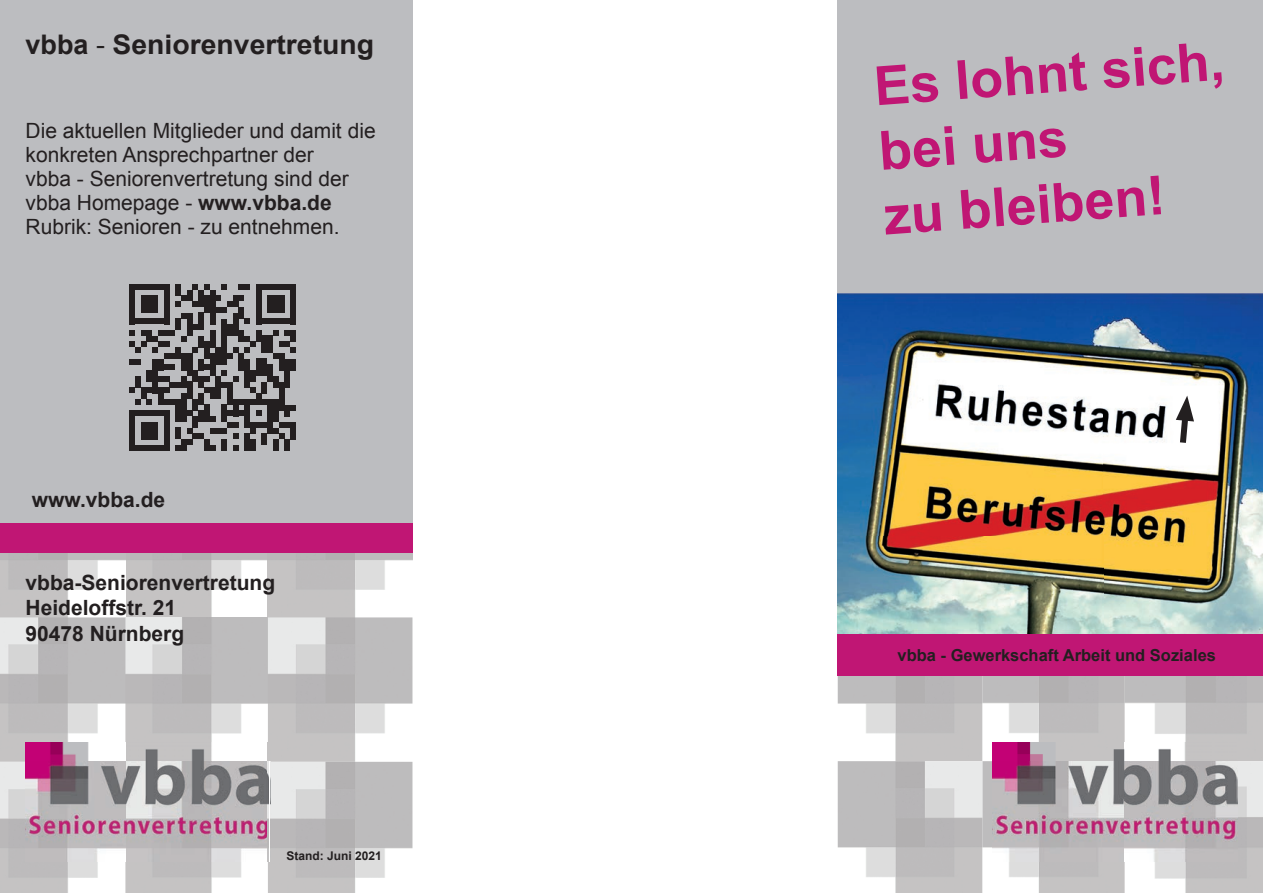
<style>
.page{position:relative;width:1263px;height:893px;background:#fff}
.page>*{position:absolute;margin:0;border:0;box-sizing:border-box;transform-origin:0 0}
.t1{font:700 54px/64.9px "Arial";color:#c01674}
.t2{font:700 27px "Arial";color:#231f20}
.t3{font:21px/24px "Arial";color:#231f20}
.t4{font:700 21px/25.2px "Arial";color:#231f20}
.t5{font:700 16.5px "Arial";color:#231f20}
.t6{font:700 12px "Arial";color:#231f20}
.s1{font-weight:400}
.s2{font-weight:700}
</style>
<div class="page">
<img style="left:0;top:553px;width:412px;height:64px">
<img style="left:125px;top:617px;width:143px;height:125px">
<img style="left:0;top:617px;width:125px;height:276px">
<img style="left:268px;top:617px;width:144px;height:276px">
<img style="left:125px;top:861px;width:143px;height:32px">
<img style="left:982px;top:676px;width:281px;height:85px">
<img style="left:838px;top:676px;width:144px;height:85px">
<img style="left:838px;top:761px;width:425px;height:132px">
<div style="left:0;top:0;width:412px;height:523px;background:#bcbdc0"></div>
<div style="left:838px;top:0;width:425px;height:300px;background:#bcbdc0"></div>
<div style="left:0;top:523px;width:412px;height:30px;background:#c01674"></div>
<div style="left:838px;top:633px;width:425px;height:43px;background:#c01674"></div>
<img style="left:993px;top:742px;width:244px;height:119px">
<img style="left:838px;top:294px;width:425px;height:340px">
<svg style="left:1176px;top:396px;width:18px;height:53px"></svg>
<div style="left:129px;top:410px;width:6px;height:41px;background:#231f20"></div>
<div style="left:141px;top:387px;width:6px;height:12px;background:#231f20"></div>
<div style="left:141px;top:422px;width:6px;height:17px;background:#231f20"></div>
<div style="left:147px;top:422px;width:5px;height:17px;background:#231f20"></div>
<div style="left:152px;top:422px;width:6px;height:17px;background:#231f20"></div>
<div style="left:158px;top:387px;width:6px;height:18px;background:#231f20"></div>
<svg style="left:135px;top:445px;width:29px;height:6px"></svg>
<div style="left:164px;top:410px;width:6px;height:41px;background:#231f20"></div>
<svg style="left:135px;top:399px;width:40px;height:17px"></svg>
<div style="left:175px;top:399px;width:6px;height:23px;background:#231f20"></div>
<div style="left:175px;top:428px;width:6px;height:11px;background:#231f20"></div>
<svg style="left:175px;top:445px;width:6px;height:6px"></svg>
<div style="left:181px;top:393px;width:6px;height:29px;background:#231f20"></div>
<div style="left:181px;top:439px;width:6px;height:12px;background:#231f20"></div>
<div style="left:187px;top:382px;width:5px;height:17px;background:#231f20"></div>
<svg style="left:187px;top:410px;width:5px;height:6px"></svg>
<div style="left:192px;top:399px;width:6px;height:11px;background:#231f20"></div>
<div style="left:192px;top:416px;width:6px;height:12px;background:#231f20"></div>
<div style="left:198px;top:393px;width:6px;height:12px;background:#231f20"></div>
<div style="left:198px;top:410px;width:6px;height:12px;background:#231f20"></div>
<svg style="left:187px;top:428px;width:17px;height:17px"></svg>
<div style="left:204px;top:405px;width:6px;height:17px;background:#231f20"></div>
<div style="left:204px;top:439px;width:6px;height:12px;background:#231f20"></div>
<div style="left:210px;top:387px;width:5px;height:12px;background:#231f20"></div>
<svg style="left:210px;top:445px;width:5px;height:6px"></svg>
<div style="left:215px;top:376px;width:6px;height:23px;background:#231f20"></div>
<div style="left:221px;top:439px;width:6px;height:12px;background:#231f20"></div>
<div style="left:227px;top:382px;width:6px;height:23px;background:#231f20"></div>
<svg style="left:233px;top:445px;width:5px;height:6px"></svg>
<svg style="left:210px;top:399px;width:34px;height:40px"></svg>
<div style="left:244px;top:399px;width:6px;height:29px;background:#231f20"></div>
<div style="left:244px;top:433px;width:6px;height:18px;background:#231f20"></div>
<div style="left:250px;top:422px;width:6px;height:11px;background:#231f20"></div>
<div style="left:250px;top:439px;width:6px;height:12px;background:#231f20"></div>
<div style="left:256px;top:393px;width:5px;height:12px;background:#231f20"></div>
<svg style="left:250px;top:399px;width:17px;height:17px"></svg>
<svg style="left:256px;top:422px;width:11px;height:6px"></svg>
<div style="left:261px;top:433px;width:6px;height:12px;background:#231f20"></div>
<div style="left:267px;top:399px;width:6px;height:34px;background:#231f20"></div>
<div style="left:273px;top:399px;width:6px;height:23px;background:#231f20"></div>
<div style="left:273px;top:439px;width:6px;height:12px;background:#231f20"></div>
<div style="left:279px;top:382px;width:5px;height:28px;background:#231f20"></div>
<div style="left:284px;top:405px;width:6px;height:11px;background:#231f20"></div>
<svg style="left:273px;top:422px;width:17px;height:17px"></svg>
<div style="left:284px;top:439px;width:6px;height:12px;background:#231f20"></div>
<svg style="left:129px;top:284px;width:167px;height:109px"></svg>
<div style="left:290px;top:359px;width:6px;height:11px;background:#231f20"></div>
<svg style="left:290px;top:405px;width:6px;height:5px"></svg>
<div style="left:290px;top:422px;width:6px;height:17px;background:#231f20"></div>
<img style="left:26px;top:742px;width:244px;height:119px">
<p class="t2" style="left:26px;top:26px;width:350px">vbba <span class="s1">-</span> Seniorenvertretung</p>
<p class="t3" style="left:26px;top:119px;width:352px">Die aktuellen Mitglieder und damit die konkreten Ansprechpartner der<br>vbba - Seniorenvertretung sind der vbba Homepage - <span class="s2">www.vbba.de </span>Rubrik: Senioren - zu entnehmen.</p>
<p class="t4" style="left:32px;top:487px;width:135px">www.vbba.de</p>
<p class="t4" style="left:26px;top:571px;width:251px">vbba-Seniorenvertretung<br>Heideloffstr. 21<br>90478 Nürnberg</p>
<p class="t6" style="left:287px;top:847px;width:97px">Stand: Juni 2021</p>
<h1 class="t1" style="left:872px;top:55px;width:353px;rotate:-4deg">Es lohnt sich, bei uns<br>zu bleiben!</h1>
<p class="t5" style="left:897px;top:644px;width:320px">vbba - Gewerkschaft Arbeit und Soziales</p>
</div>
